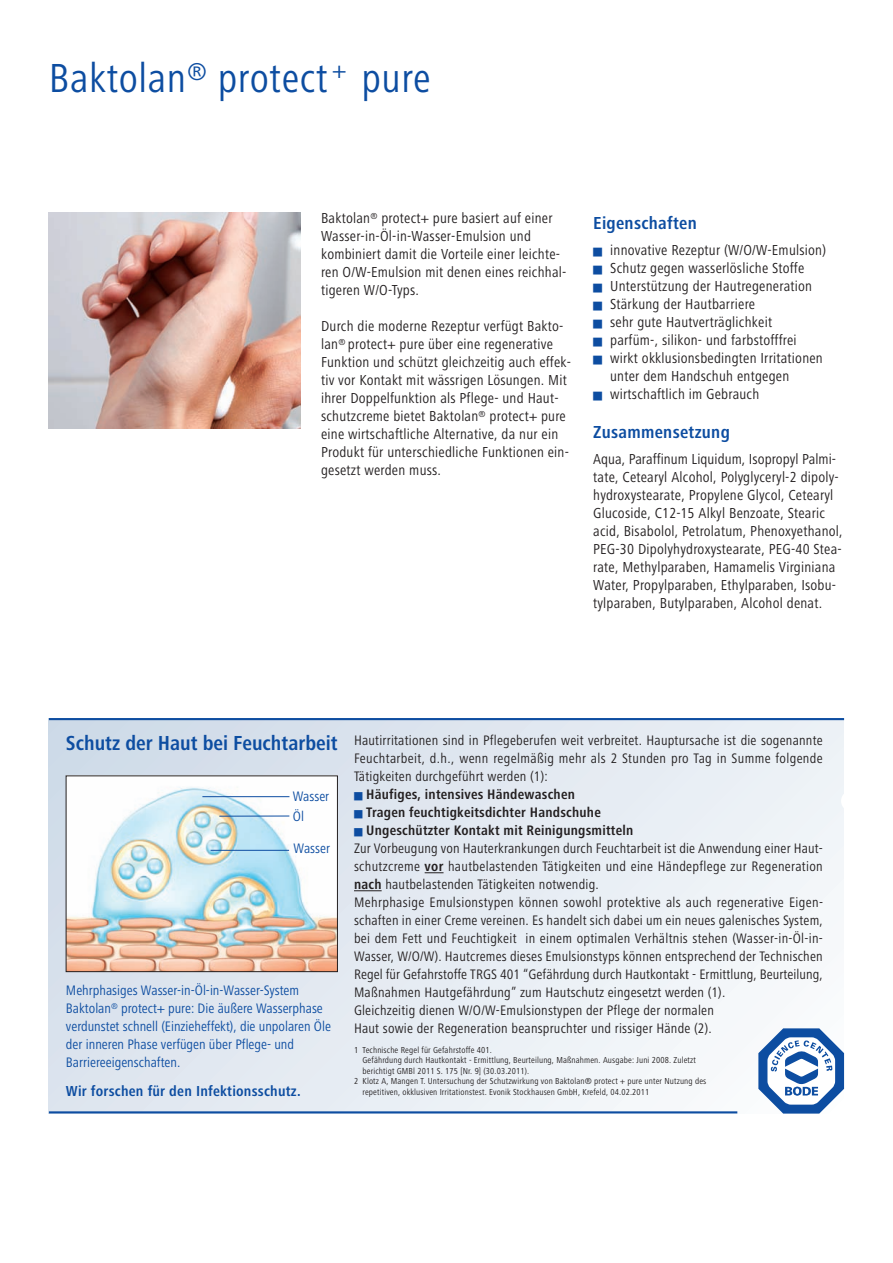
<style>
.page{position:relative;width:893px;height:1263px;background:#fff}
.page>*{position:absolute;margin:0;border:0;box-sizing:border-box;transform-origin:0 0}
.t1{font:42px "Hartmann";letter-spacing:.015em;color:#0d4da1}
.t2{font:21px "Hartmann Bold+FBHWIB";color:#0d4da1}
.t3{font:700 18px "Hartmann";letter-spacing:.015em;color:#0d4da1}
.t4{font:15px/18px "Hartmann";letter-spacing:.015em;color:#231f20}
.t5{font:15px "Hartmann Bold+FBHWIB";letter-spacing:.015em;color:#0d4da1}
.t6{font:14.25px/18px "Hartmann Regular+OQAALT";letter-spacing:.015em;color:#231f20;text-align:justify}
.t7{font:14.25px/18px "Hartmann Regular+OQAALT";color:#0d4da1}
.t8{font:14.25px "Hartmann Bold+FBHWIB";letter-spacing:.015em;color:#231f20}
.t9{font:9px "Hartmann Regular+OQAALT";letter-spacing:.015em;color:#231f20}
.s1{color:#0d4da1}
.s2{font-family:"Hartmann Bold+FBHWIB"}
</style>
<div class="page">
<img style="left:49px;top:213px;width:251px;height:215px">
<div style="left:49px;top:718px;width:795px;height:395px;background:linear-gradient(to right,#d5dfea,#f4f7fa)"></div>
<hr style="left:49px;top:718px;width:795px;height:2px;background:#0d4da1">
<svg style="left:759px;top:1028px;width:85px;height:85px"></svg>
<svg style="left:425px;top:872px;width:19px;height:1px"></svg>
<svg style="left:354px;top:890px;width:28px;height:1px"></svg>
<img style="left:68px;top:778px;width:268px;height:192px">
<div style="left:66px;top:776px;width:272px;height:196px;border:1px solid #231f20"></div>
<hr style="left:202px;top:796px;width:87px;height:1px;background:#0d4da1">
<hr style="left:219px;top:816px;width:70px;height:1px;background:#0d4da1">
<hr style="left:211px;top:850px;width:78px;height:1px;background:#0d4da1">
<hr style="left:49px;top:1111px;width:688px;height:2px;background:#0d4da1">
<div style="left:841px;top:790px;width:21px;height:21px;background:#fff;border-radius:50%"></div>
<h1 class="t1" style="left:49px;top:62px;width:383px">Baktolan<sup>®</sup> protect <sup>+</sup> pure</h1>
<p class="t4" style="left:321px;top:211px;width:247px">Baktolan<sup>®</sup> protect+ pure basiert auf einer Wasser-in-Öl-in-Wasser-Emulsion und kombiniert damit die Vorteile einer leichte&shy;ren O/W-Emulsion mit denen eines reichhal&shy;ti geren W/O-Typs.</p>
<p class="t4" style="left:321px;top:319px;width:252px">Durch die moderne Rezeptur verfügt Bakto&shy;lan<sup>®</sup> protect+ pure über eine regenerative Funktion und schützt gleich zeitig auch effek&shy;tiv vor Kontakt mit wässrigen Lösungen. Mit ihrer Doppelfunktion als Pflege- und Haut&shy;schutzcreme bietet Baktolan<sup>®</sup> protect+ pure eine wirtschaftliche Alternative, da nur ein Produkt für unterschiedliche Funktionen ein&shy;gesetzt werden muss.</p>
<p class="t3" style="left:593px;top:216px;width:105px">Eigenschaften</p>
<p class="t4" style="left:593px;top:242px;width:234px"><span class="s1">■</span> innovative Rezeptur (W/O/W-Emulsion)</p>
<p class="t4" style="left:593px;top:260px;width:213px"><span class="s1">■</span> Schutz gegen wasserlösliche Stoffe</p>
<p class="t4" style="left:593px;top:278px;width:220px"><span class="s1">■</span> Unterstützung der Hautregeneration</p>
<p class="t4" style="left:593px;top:296px;width:163px"><span class="s1">■</span> Stärkung der Hautbarriere</p>
<p class="t4" style="left:593px;top:314px;width:180px"><span class="s1">■</span> sehr gute Hautverträglichkeit</p>
<p class="t4" style="left:593px;top:332px;width:205px"><span class="s1">■</span> parfüm-, silikon- und farbstofffrei</p>
<p class="t4" style="left:610px;top:350px;width:214px;text-indent:-17px"><span class="s1">■</span> wirkt okklusionsbedingten Irritationen unter dem Handschuh entgegen</p>
<p class="t4" style="left:593px;top:386px;width:168px"><span class="s1">■</span> wirtschaftlich im Gebrauch</p>
<p class="t3" style="left:593px;top:425px;width:138px">Zusammensetzung</p>
<p class="t4" style="left:593px;top:451px;width:251px">Aqua, Paraffinum Liquidum, Isopropyl Palmi&shy;tate, Cetearyl Alcohol, Polyglyceryl-2 dipoly&shy;hydroxystearate, Propylene Glycol, Cetearyl Glucoside, C12-15 Alkyl Benzoate, Stearic acid, Bisabolol, Petrolatum, Phenoxyethanol, PEG-30 Dipolyhydroxystearate, PEG-40 Stea&shy;rate, Methylparaben, Hamamelis Virginiana Water, Propylparaben, Ethylparaben, Isobu&shy;tylparaben, Butylparaben, Alcohol denat.</p>
<h2 class="t2" style="left:66px;top:735px;width:273px">Schutz der Haut bei Feuchtarbeit</h2>
<p class="t7" style="left:293px;top:788px;width:38px;line-height:19.8px">Wasser<br>Öl</p>
<p class="t7" style="left:294px;top:840px;width:38px">Wasser</p>
<p class="t7" style="left:66px;top:983px;width:266px">Mehrphasiges Wasser-in-Öl-in-Wasser-System Baktolan<sup>®</sup> protect+ pure: Die äußere Wasserphase verdunstet schnell (Einzieheffekt), die unpolaren Öle der inneren Phase verfügen über Pflege- und Barriereeigenschaften.</p>
<p class="t5" style="left:66px;top:1085px;width:236px">Wir forschen für den Infektionsschutz.</p>
<p class="t6" style="left:354px;top:733px;width:470px">Hautirritationen sind in Pflegeberufen weit verbreitet. Hauptursache ist die sogenannte Feuchtarbeit, d.h., wenn regelmäßig mehr als 2 Stunden pro Tag in Summe folgende Tätigkeiten durchgeführt werden (1):</p>
<p class="t8" style="left:354px;top:789px;width:222px"><span class="s1">■</span> Häufiges, intensives Händewaschen</p>
<p class="t8" style="left:354px;top:807px;width:248px"><span class="s1">■</span> Tragen feuchtigkeitsdichter Handschuhe</p>
<p class="t8" style="left:354px;top:825px;width:281px"><span class="s1">■</span> Ungeschützter Kontakt mit Reinigungsmitteln</p>
<p class="t6" style="left:354px;top:841px;width:471px;text-align:left">Zur Vorbeugung von Hauterkrankungen durch Feuchtarbeit ist die Anwendung einer Haut&shy;schutzcreme <span class="s2">vor</span> hautbelastenden Tätigkeiten und eine Händepflege zur Regeneration <span class="s2">nach</span> hautbelastenden Tätigkeiten notwendig.<br>Mehrphasige Emulsionstypen können sowohl protektive als auch regenerative Eigen&shy;schaften in einer Creme vereinen. Es handelt sich dabei um ein neues galenisches System, bei dem Fett und Feuchtigkeit in einem optimalen Verhältnis stehen (Wasser-in-Öl-in-Wasser, W/O/W). Hautcremes dieses Emulsionstyps können entsprechend der Technischen Regel für Gefahrstoffe TRGS 401 “Gefährdung durch Hautkontakt - Ermittlung, Beurteilung, Maßnahmen Hautgefährdung” zum Hautschutz eingesetzt werden (1).<br>Gleichzeitig dienen W/O/W-Emulsionstypen der Pflege der normalen<br>Haut sowie der Regeneration beanspruchter und rissiger Hände (2).</p>
<p class="t9" style="left:354px;top:1046px;width:139px">1 Technische Regel für Gefahrstoffe 401.</p>
<p class="t9" style="left:362px;top:1057px;width:335px">Gefährdung durch Hautkontakt - Ermittlung, Beurteilung, Maßnahmen. Ausgabe: Juni 2008. Zuletzt</p>
<p class="t9" style="left:362px;top:1067px;width:168px">berichtigt GMBl 2011 S. 175 [Nr. 9] (30.03.2011).</p>
<p class="t9" style="left:354px;top:1078px;width:354px">2 Klotz A, Mangen T. Untersuchung der Schutzwirkung von Baktolan® protect + pure unter Nutzung des</p>
<p class="t9" style="left:362px;top:1088px;width:288px">repetitiven, okklusiven Irritationstest. Evonik Stockhausen GmbH, Krefeld, 04.02.2011</p>
</div>
